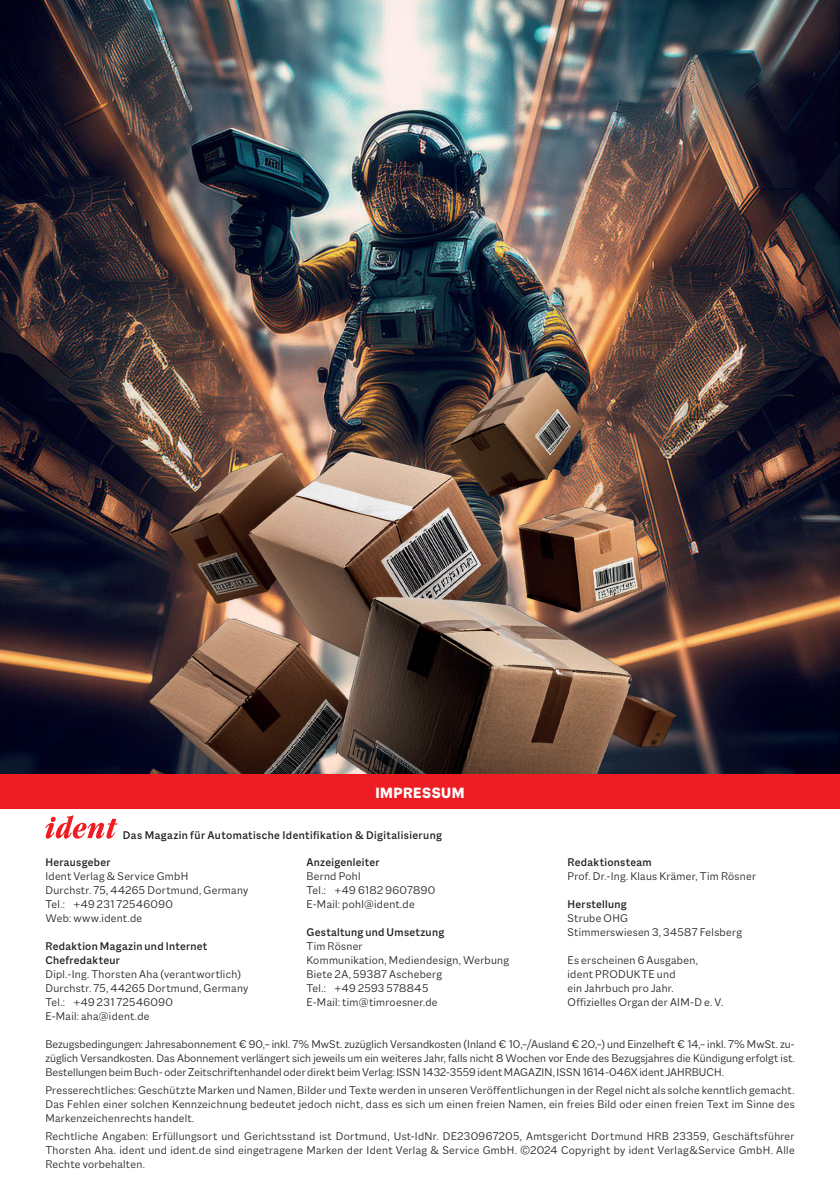
<style>
.page{position:relative;width:840px;height:1191px;background:#fff}
.page>*{position:absolute;margin:0;border:0;box-sizing:border-box;transform-origin:0 0}
.t1{font:800 16px "Macklin Sans";letter-spacing:.03em;color:#fff}
.t2{font:300 12px/14px "Macklin Sans";letter-spacing:.025em;color:#231f20}
.t3{font:500 12px/14px "Macklin Sans";letter-spacing:.025em;color:#231f20}
</style>
<div class="page">
<img style="left:0;top:0;width:839px;height:775px">
<svg style="left:45px;top:815px;width:72px;height:23px"></svg>
<div style="left:0;top:775px;width:839px;height:34px;background:#ee1d23"></div>
<h1 class="t1" style="left:375px;top:783px;width:91px">IMPRESSUM</h1>
<p class="t3" style="left:123px;top:827px;width:320px">Das Magazin für Automatische Identifikation &amp; Digitalisierung</p>
<p class="t3" style="left:306px;top:855px;width:74px">Anzeigenleiter</p>
<p class="t2" style="left:306px;top:869px;width:130px">Bernd Pohl<br>Tel.: +49 6182 9607890<br>E-Mail: pohl@ident.de</p>
<p class="t3" style="left:306px;top:925px;width:139px">Gestaltung und Umsetzung</p>
<p class="t2" style="left:306px;top:939px;width:204px">Tim Rösner<br>Kommunikation, Mediendesign, Werbung<br>Biete 2A, 59387 Ascheberg<br>Tel.: +49 2593 578845<br>E-Mail: tim@timroesner.de</p>
<p class="t3" style="left:567px;top:855px;width:86px">Redaktionsteam</p>
<p class="t2" style="left:567px;top:869px;width:190px">Prof. Dr.-Ing. Klaus Krämer, Tim Rösner</p>
<p class="t3" style="left:567px;top:897px;width:61px">Herstellung</p>
<p class="t2" style="left:567px;top:911px;width:176px">Strube OHG<br>Stimmerswiesen 3, 34587 Felsberg</p>
<p class="t2" style="left:567px;top:953px;width:157px">Es erscheinen 6 Ausgaben, ident PRODUKTE und<br>ein Jahrbuch pro Jahr.<br>Offizielles Organ der AIM-D e. V.</p>
<p class="t2" style="left:45px;top:1037px;width:750px;text-align:justify">Bezugsbedingungen: Jahresabonnement € 90,– inkl. 7% MwSt. zuzüglich Versandkosten (Inland € 10,–/Ausland € 20,–) und Einzelheft € 14,– inkl. 7% MwSt. zu&shy;züglich Versandkosten. Das Abonnement verlängert sich jeweils um ein weiteres Jahr, falls nicht 8 Wochen vor Ende des Bezugsjahres die Kündigung erfolgt ist.<br>Bestellungen beim Buch- oder Zeitschriftenhandel oder direkt beim Verlag: ISSN 1432-3559 ident MAGAZIN, ISSN 1614-046X ident JAHRBUCH.</p>
<p class="t2" style="left:45px;top:1083px;width:750px;text-align:justify">Presserechtliches: Geschützte Marken und Namen, Bilder und Texte werden in unseren Veröffentlichungen in der Regel nicht als solche kenntlich gemacht.<br>Das Fehlen einer solchen Kennzeichnung bedeutet jedoch nicht, dass es sich um einen freien Namen, ein freies Bild oder einen freien Text im Sinne des Markenzeichenrechts handelt.</p>
<p class="t2" style="left:45px;top:1129px;width:750px;text-align:justify">Rechtliche Angaben: Erfüllungsort und Gerichtsstand ist Dortmund, Ust-IdNr. DE230967205, Amtsgericht Dortmund HRB 23359, Geschäftsführer Thorsten Aha. ident und ident.de sind eingetragene Marken der Ident Verlag &amp; Service GmbH. ©2024 Copyright by ident Verlag &amp; Service GmbH. Alle Rechte vorbehalten.</p>
<p class="t3" style="left:45px;top:855px;width:67px">Herausgeber</p>
<p class="t2" style="left:45px;top:869px;width:204px">Ident Verlag &amp; Service GmbH<br>Durchstr. 75, 44265 Dortmund, Germany<br>Tel.: +49 231 72546090<br>Web: www.ident.de</p>
<p class="t3" style="left:45px;top:939px;width:163px">Redaktion Magazin und Internet<br>Chefredakteur</p>
<p class="t2" style="left:45px;top:967px;width:204px">Dipl.-Ing. Thorsten Aha (verantwortlich)<br>Durchstr. 75, 44265 Dortmund, Germany<br>Tel.: +49 231 72546090<br>E-Mail: aha@ident.de</p>
</div>
